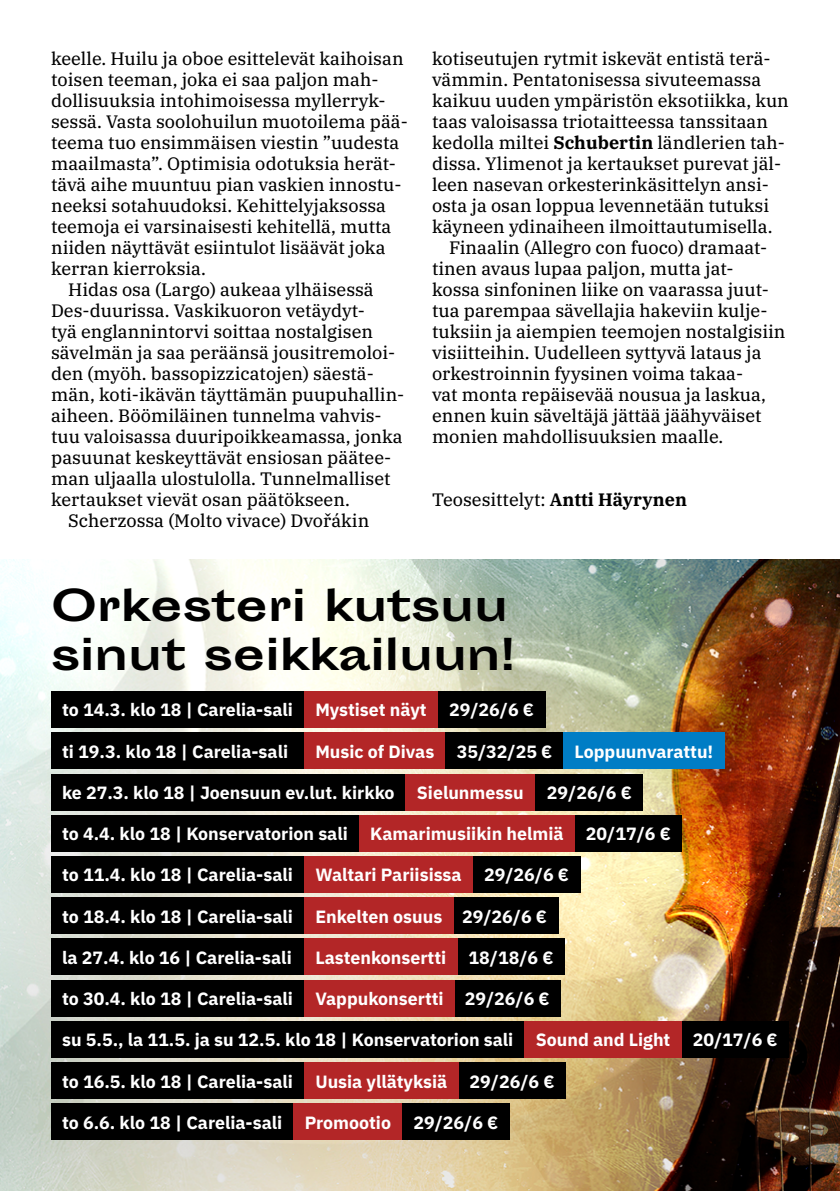
<style>
.page{position:relative;width:840px;height:1191px;background:#fff}
.page>*{position:absolute;margin:0;border:0;box-sizing:border-box;transform-origin:0 0}
.t1{font:700 41.4px/49.8px "Sporting Grotesque";color:#000}
.t2{font:18px "IBM Plex Serif Text";color:#000}
.t3{font:700 17.8px "IBM Plex Sans";color:#fff}
.s1{font-family:"IBM Plex Serif";font-weight:700}
</style>
<div class="page">
<img style="left:0;top:559px;width:839px;height:632px">
<div style="left:51px;top:774px;width:354px;height:36px;background:#000"></div>
<div style="left:51px;top:856px;width:253px;height:36px;background:#000"></div>
<div style="left:51px;top:939px;width:253px;height:36px;background:#000"></div>
<div style="left:51px;top:1062px;width:253px;height:36px;background:#000"></div>
<div style="left:51px;top:815px;width:308px;height:36px;background:#000"></div>
<div style="left:51px;top:897px;width:253px;height:37px;background:#000"></div>
<div style="left:51px;top:1021px;width:473px;height:36px;background:#000"></div>
<div style="left:51px;top:980px;width:253px;height:36px;background:#000"></div>
<div style="left:51px;top:1103px;width:242px;height:36px;background:#000"></div>
<div style="left:51px;top:691px;width:253px;height:36px;background:#000"></div>
<div style="left:51px;top:733px;width:253px;height:36px;background:#000"></div>
<div style="left:535px;top:774px;width:107px;height:36px;background:#000"></div>
<div style="left:472px;top:856px;width:108px;height:36px;background:#000"></div>
<div style="left:457px;top:939px;width:107px;height:36px;background:#000"></div>
<div style="left:458px;top:1062px;width:107px;height:36px;background:#000"></div>
<div style="left:574px;top:815px;width:107px;height:36px;background:#000"></div>
<div style="left:450px;top:897px;width:108px;height:37px;background:#000"></div>
<div style="left:681px;top:1021px;width:107px;height:36px;background:#000"></div>
<div style="left:453px;top:980px;width:107px;height:36px;background:#000"></div>
<div style="left:402px;top:1103px;width:107px;height:37px;background:#000"></div>
<div style="left:405px;top:774px;width:129px;height:36px;background:#b32627"></div>
<div style="left:304px;top:856px;width:168px;height:36px;background:#b32627"></div>
<div style="left:304px;top:939px;width:153px;height:36px;background:#b32627"></div>
<div style="left:304px;top:1062px;width:154px;height:36px;background:#b32627"></div>
<div style="left:359px;top:815px;width:215px;height:36px;background:#b32627"></div>
<div style="left:304px;top:897px;width:149px;height:37px;background:#b32627"></div>
<div style="left:524px;top:1021px;width:157px;height:36px;background:#b32627"></div>
<div style="left:304px;top:980px;width:150px;height:36px;background:#b32627"></div>
<div style="left:293px;top:1103px;width:109px;height:37px;background:#b32627"></div>
<div style="left:304px;top:691px;width:133px;height:36px;background:#b32627"></div>
<div style="left:304px;top:733px;width:141px;height:36px;background:#b32627"></div>
<div style="left:437px;top:691px;width:108px;height:36px;background:#000"></div>
<div style="left:445px;top:733px;width:118px;height:36px;background:#000"></div>
<div style="left:563px;top:733px;width:161px;height:36px;background:#007dc5"></div>
<p class="t2" style="left:51px;top:45px;width:354px">keelle. Huilu ja oboe esittelevät kaihoisan</p>
<p class="t2" style="left:51px;top:66px;width:329px">toisen teeman, joka ei saa paljon mah-</p>
<p class="t2" style="left:51px;top:87px;width:336px">dollisuuksia intohimoisessa myllerryk-</p>
<p class="t2" style="left:51px;top:108px;width:358px">sessä. Vasta soolohuilun muotoilema pää-</p>
<p class="t2" style="left:51px;top:129px;width:349px">teema tuo ensimmäisen viestin ”uudesta</p>
<p class="t2" style="left:51px;top:150px;width:346px">maailmasta”. Optimisia odotuksia herät-</p>
<p class="t2" style="left:51px;top:171px;width:352px">tävä aihe muuntuu pian vaskien innostu-</p>
<p class="t2" style="left:51px;top:192px;width:336px">neeksi sotahuudoksi. Kehittelyjaksossa</p>
<p class="t2" style="left:51px;top:213px;width:341px">teemoja ei varsinaisesti kehitellä, mutta</p>
<p class="t2" style="left:51px;top:234px;width:336px">niiden näyttävät esiintulot lisäävät joka</p>
<p class="t2" style="left:51px;top:255px;width:156px">kerran kierroksia.</p>
<p class="t2" style="left:68px;top:276px;width:307px">Hidas osa (Largo) aukeaa ylhäisessä</p>
<p class="t2" style="left:51px;top:297px;width:315px">Des-duurissa. Vaskikuoron vetäydyt-</p>
<p class="t2" style="left:51px;top:318px;width:323px">tyä englannintorvi soittaa nostalgisen</p>
<p class="t2" style="left:51px;top:339px;width:345px">sävelmän ja saa peräänsä jousitremoloi-</p>
<p class="t2" style="left:51px;top:360px;width:324px">den (myöh. bassopizzicatojen) säestä-</p>
<p class="t2" style="left:51px;top:381px;width:354px">män, koti-ikävän täyttämän puupuhallin-</p>
<p class="t2" style="left:51px;top:402px;width:332px">aiheen. Böömiläinen tunnelma vahvis-</p>
<p class="t2" style="left:51px;top:423px;width:353px">tuu valoisassa duuripoikkeamassa, jonka</p>
<p class="t2" style="left:51px;top:444px;width:341px">pasuunat keskeyttävät ensiosan päätee-</p>
<p class="t2" style="left:51px;top:465px;width:341px">man uljaalla ulostulolla. Tunnelmalliset</p>
<p class="t2" style="left:51px;top:486px;width:300px">kertaukset vievät osan päätökseen.</p>
<p class="t2" style="left:68px;top:507px;width:302px">Scherzossa (Molto vivace) Dvořákin</p>
<p class="t2" style="left:432px;top:45px;width:340px">kotiseutujen rytmit iskevät entistä terä-</p>
<p class="t2" style="left:432px;top:66px;width:331px">vämmin. Pentatonisessa sivuteemassa</p>
<p class="t2" style="left:432px;top:87px;width:358px">kaikuu uuden ympäristön eksotiikka, kun</p>
<p class="t2" style="left:432px;top:108px;width:337px">taas valoisassa triotaitteessa tanssitaan</p>
<p class="t2" style="left:432px;top:129px;width:354px">kedolla miltei <span class="s1">Schubertin</span> ländlerien tah-</p>
<p class="t2" style="left:432px;top:150px;width:350px">dissa. Ylimenot ja kertaukset purevat jäl-</p>
<p class="t2" style="left:432px;top:171px;width:338px">leen nasevan orkesterinkäsittelyn ansi-</p>
<p class="t2" style="left:432px;top:192px;width:338px">osta ja osan loppua levennetään tutuksi</p>
<p class="t2" style="left:432px;top:213px;width:342px">käyneen ydinaiheen ilmoittautumisella.</p>
<p class="t2" style="left:449px;top:234px;width:320px">Finaalin (Allegro con fuoco) dramaat-</p>
<p class="t2" style="left:432px;top:255px;width:303px">tinen avaus lupaa paljon, mutta jat-</p>
<p class="t2" style="left:432px;top:276px;width:338px">kossa sinfoninen liike on vaarassa juut-</p>
<p class="t2" style="left:432px;top:297px;width:337px">tua parempaa sävellajia hakeviin kulje-</p>
<p class="t2" style="left:432px;top:318px;width:355px">tuksiin ja aiempien teemojen nostalgisiin</p>
<p class="t2" style="left:432px;top:339px;width:331px">visiitteihin. Uudelleen syttyvä lataus ja</p>
<p class="t2" style="left:432px;top:360px;width:312px">orkestroinnin fyysinen voima takaa-</p>
<p class="t2" style="left:432px;top:381px;width:335px">vat monta repäisevää nousua ja laskua,</p>
<p class="t2" style="left:432px;top:402px;width:331px">ennen kuin säveltäjä jättää jäähyväiset</p>
<p class="t2" style="left:432px;top:423px;width:292px">monien mahdollisuuksien maalle.</p>
<p class="t2" style="left:432px;top:486px;width:256px">Teosesittelyt: <span class="s1">Antti Häyrynen</span></p>
<h1 class="t1" style="left:51px;top:581px;width:465px">Orkesteri kutsuu sinut seikkailuun!</h1>
<p class="t3" style="left:62px;top:696px;width:232px">to 14.3. klo 18 | Carelia-sali</p>
<p class="t3" style="left:62px;top:737px;width:227px">ti 19.3. klo 18 | Carelia-sali</p>
<p class="t3" style="left:315px;top:696px;width:113px">Mystiset näyt</p>
<p class="t3" style="left:315px;top:737px;width:120px">Music of Divas</p>
<p class="t3" style="left:449px;top:696px;width:86px">29/26/6 €</p>
<p class="t3" style="left:456px;top:737px;width:258px">35/32/25 € Loppuunvarattu!</p>
<p class="t3" style="left:62px;top:778px;width:334px">ke 27.3. klo 18 | Joensuun ev.lut. kirkko</p>
<p class="t3" style="left:416px;top:778px;width:108px">Sielunmessu</p>
<p class="t3" style="left:546px;top:778px;width:86px">29/26/6 €</p>
<p class="t3" style="left:62px;top:819px;width:287px">to 4.4. klo 18 | Konservatorion sali</p>
<p class="t3" style="left:370px;top:819px;width:195px">Kamarimusiikin helmiä</p>
<p class="t3" style="left:62px;top:861px;width:232px">to 11.4. klo 18 | Carelia-sali</p>
<p class="t3" style="left:315px;top:861px;width:148px">Waltari Pariisissa</p>
<p class="t3" style="left:484px;top:861px;width:86px">29/26/6 €</p>
<p class="t3" style="left:62px;top:902px;width:232px">to 18.4. klo 18 | Carelia-sali</p>
<p class="t3" style="left:315px;top:902px;width:128px">Enkelten osuus</p>
<p class="t3" style="left:462px;top:902px;width:86px">29/26/6 €</p>
<p class="t3" style="left:62px;top:943px;width:231px">la 27.4. klo 16 | Carelia-sali</p>
<p class="t3" style="left:315px;top:943px;width:132px">Lastenkonsertti</p>
<p class="t3" style="left:468px;top:943px;width:86px">18/18/6 €</p>
<p class="t3" style="left:62px;top:984px;width:232px">to 30.4. klo 18 | Carelia-sali</p>
<p class="t3" style="left:315px;top:984px;width:130px">Vappukonsertti</p>
<p class="t3" style="left:464px;top:984px;width:86px">29/26/6 €</p>
<p class="t3" style="left:585px;top:819px;width:86px">20/17/6 €</p>
<p class="t3" style="left:62px;top:1025px;width:452px">su 5.5., la 11.5. ja su 12.5. klo 18 | Konservatorion sali</p>
<p class="t3" style="left:535px;top:1025px;width:136px">Sound and Light</p>
<p class="t3" style="left:62px;top:1067px;width:232px">to 16.5. klo 18 | Carelia-sali</p>
<p class="t3" style="left:62px;top:1108px;width:221px">to 6.6. klo 18 | Carelia-sali</p>
<p class="t3" style="left:315px;top:1067px;width:133px">Uusia yllätyksiä</p>
<p class="t3" style="left:469px;top:1067px;width:86px">29/26/6 €</p>
<p class="t3" style="left:304px;top:1108px;width:88px">Promootio</p>
<p class="t3" style="left:413px;top:1108px;width:86px">29/26/6 €</p>
<p class="t3" style="left:692px;top:1025px;width:86px">20/17/6 €</p>
</div>
